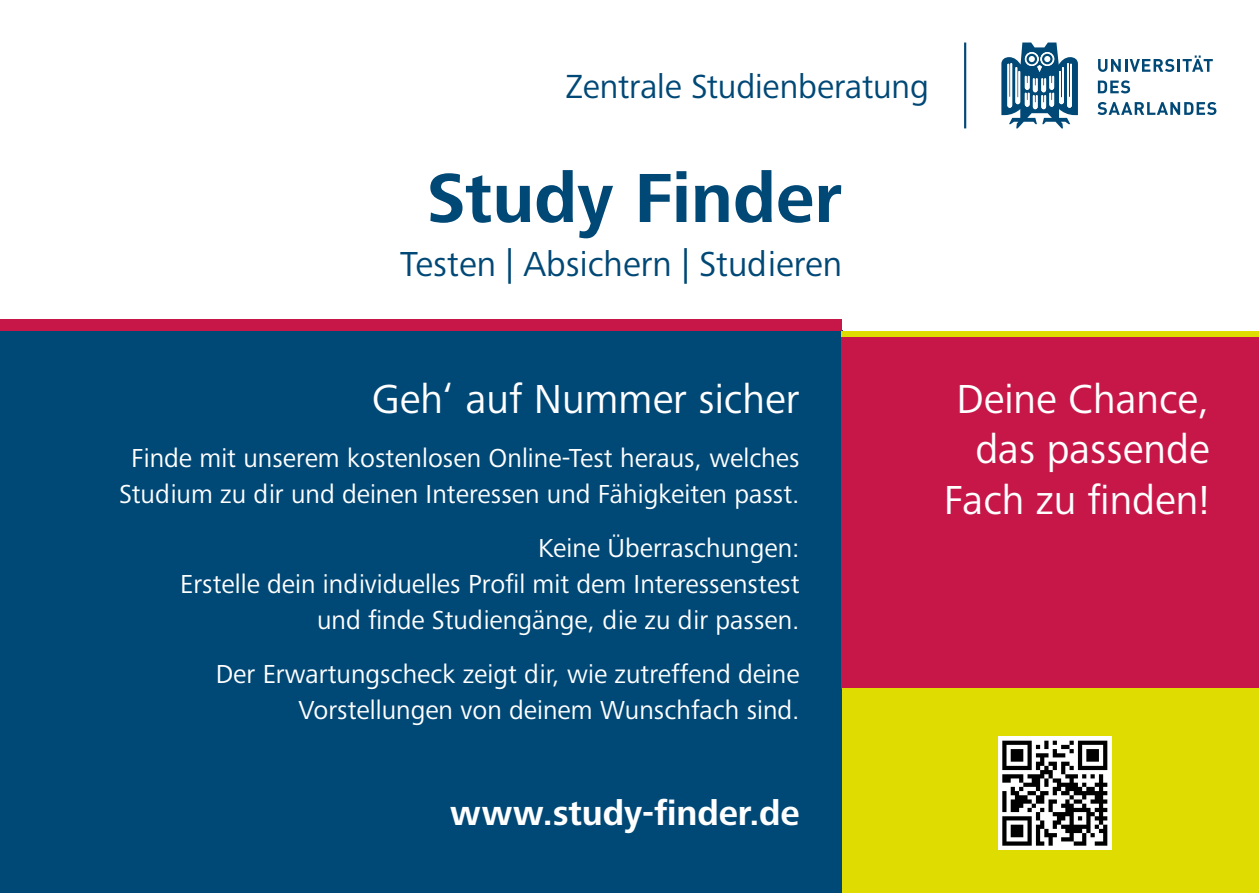
<style>
.page{position:relative;width:1259px;height:893px;background:#fff}
.page>*{position:absolute;margin:0;border:0;box-sizing:border-box;transform-origin:0 0}
.t1{font:700 72px "Frutiger Next Pro";color:#004876}
.t2{font:42px/50.4px "Frutiger Next Pro";color:#fff;text-align:right}
.t3{font:36px "Frutiger Next Pro";color:#004876}
.t4{font:700 36px "Frutiger Next Pro";color:#fff}
.t5{font:34.5px "Frutiger Next Pro";letter-spacing:-.005em;color:#004876}
.t6{font:27px/36px "Frutiger Next Pro";color:#fff;text-align:right}
</style>
<div class="page">
<svg style="left:1001px;top:43px;width:77px;height:85px"></svg>
<svg style="left:1098px;top:55px;width:114px;height:17px"></svg>
<svg style="left:1098px;top:80px;width:32px;height:13px"></svg>
<svg style="left:1097px;top:102px;width:119px;height:13px"></svg>
<hr style="left:964px;top:43px;width:2px;height:85px;background:#004876">
<div style="left:0;top:331px;width:842px;height:562px;background:#004876"></div>
<div style="left:841px;top:332px;width:418px;height:357px;background:#c71748"></div>
<div style="left:842px;top:689px;width:417px;height:204px;background:#dedc00"></div>
<div style="left:0;top:319px;width:841px;height:12px;background:#c71748"></div>
<div style="left:841px;top:331px;width:418px;height:6px;background:#dedc00"></div>
<div style="left:998px;top:736px;width:113px;height:114px;background:#fff"></div>
<svg style="left:1002px;top:741px;width:105px;height:105px"></svg>
<p class="t5" style="left:566px;top:67px;width:364px">Zentrale Studienberatung</p>
<h1 class="t1" style="left:426px;top:157px;width:417px">Study Finder</h1>
<h3 class="t3" style="left:400px;top:243px;width:443px">Testen | Absichern | Studieren</h3>
<h2 class="t2" style="left:372px;top:374px;width:429px">Geh‘ auf Nummer sicher</h2>
<p class="t6" style="left:119px;top:440px;width:682px;text-align:center">Finde mit unserem kostenlosen Online-Test heraus, welches<br>Studium zu dir und deinen Interessen und Fähigkeiten passt.</p>
<p class="t6" style="left:180px;top:530px;width:621px">Keine Überraschungen:<br>Erstelle dein individuelles Profil mit dem Interessenstest und finde Studiengänge, die zu dir passen.</p>
<p class="t6" style="left:216px;top:656px;width:585px">Der Erwartungscheck zeigt dir, wie zutreffend deine<br>Vorstellungen von deinem Wunschfach sind.</p>
<h3 class="t4" style="left:450px;top:793px;width:351px">www.study-finder.de</h3>
<h2 class="t2" style="left:944px;top:374px;width:267px">Deine Chance, das passende<br>Fach zu finden!</h2>
</div>
